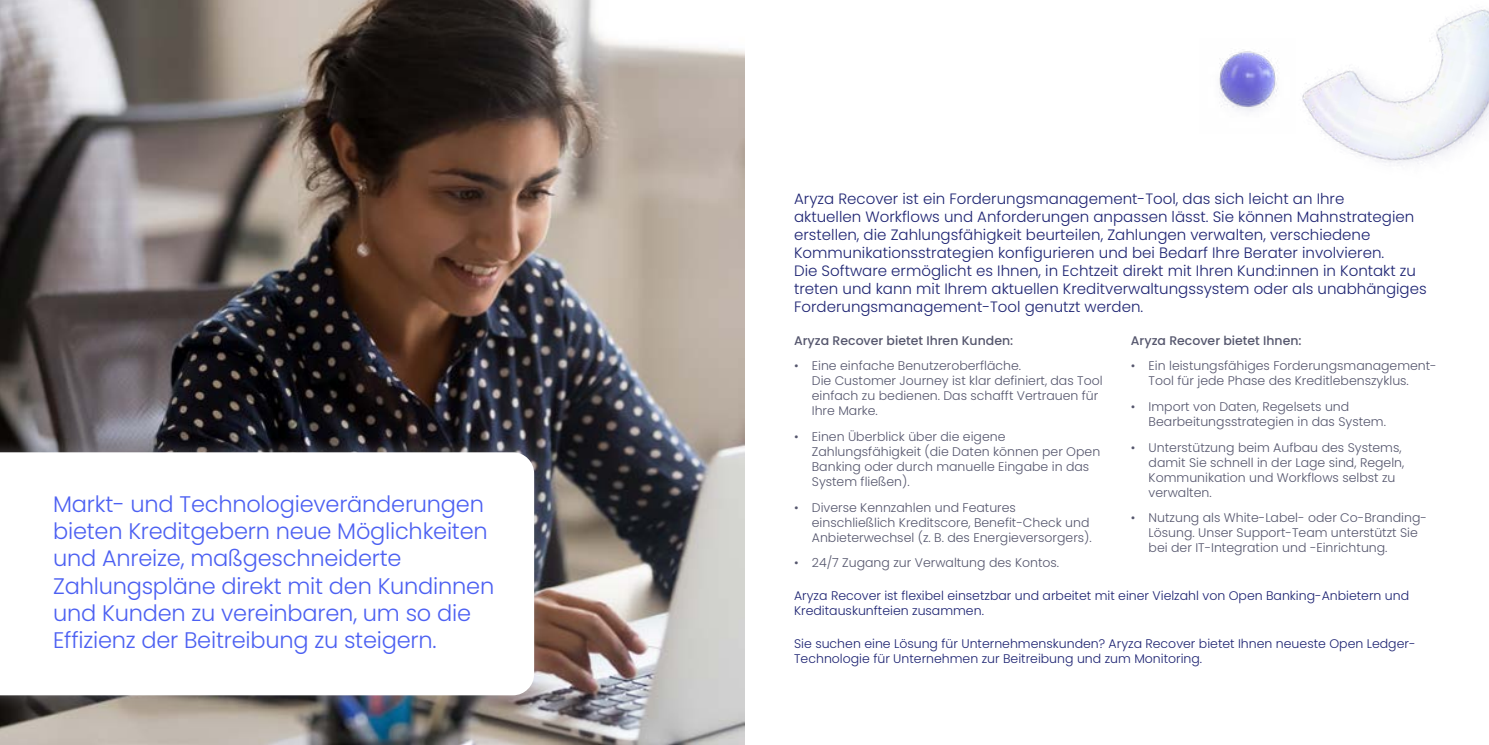
<style>
.page{position:relative;width:1489px;height:745px;background:#fff}
.page>*{position:absolute;margin:0;border:0;box-sizing:border-box;transform-origin:0 0}
.t1{font:300 22.5px/27px "Poppins";letter-spacing:-.01em;color:#4c60f2}
.t2{font:300 15px/18px "Poppins";color:#1d2372}
.t3{font:300 12.5px/15px "Poppins";color:#56576e}
.t4{font:300 12.5px/15px "Poppins";color:#1d2372}
.t5{font:500 12.5px "Poppins";color:#56576e}
</style>
<div class="page">
<img style="left:0;top:0;width:744px;height:744px">
<div style="left:0;top:436px;width:549px;height:274px;background:#cccddd;opacity:.3"></div>
<svg style="left:0;top:452px;width:534px;height:242px"></svg>
<img style="left:1302px;top:9px;width:186px;height:157px">
<img style="left:1219px;top:51px;width:59px;height:61px">
<h1 class="t1" style="left:53px;top:491px;width:442px">Markt- und Technologieveränderungen bieten Kreditgebern neue Möglichkeiten und Anreize, maßgeschneiderte Zahlungspläne direkt mit den Kundinnen und Kunden zu vereinbaren, um so die Effizienz der Beitreibung zu steigern.</h1>
<p class="t2" style="left:794px;top:190px;width:634px">Aryza Recover ist ein Forderungsmanagement-Tool, das sich leicht an Ihre<br>aktuellen Workflows und Anforderungen anpassen lässt. Sie können Mahnstrategien erstellen, die Zahlungsfähigkeit beurteilen, Zahlungen verwalten, verschiedene Kommunikationsstrategien konfigurieren und bei Bedarf Ihre Berater involvieren.<br>Die Software ermöglicht es Ihnen, in Echtzeit direkt mit Ihren Kund:innen in Kontakt zu treten und kann mit Ihrem aktuellen Kreditverwaltungssystem oder als unabhängiges Forderungsmanagement-Tool genutzt werden.</p>
<p class="t5" style="left:794px;top:332px;width:220px">Aryza Recover bietet Ihren Kunden:</p>
<p class="t3" style="left:811px;top:358px;width:292px;text-indent:-18px">• Eine einfache Benutzeroberfläche.<br>Die Customer Journey ist klar definiert, das Tool einfach zu bedienen. Das schafft Vertrauen für Ihre Marke.</p>
<p class="t3" style="left:811px;top:429px;width:290px;text-indent:-18px">• Einen Überblick über die eigene Zahlungsfähigkeit (die Daten können per Open Banking oder durch manuelle Eingabe in das System fließen).</p>
<p class="t3" style="left:811px;top:499px;width:281px;text-indent:-18px">• Diverse Kennzahlen und Features einschließlich Kreditscore, Benefit-Check und<br>Anbieterwechsel (z. B. des Energieversorgers).</p>
<p class="t3" style="left:794px;top:555px;width:266px">• 24/7 Zugang zur Verwaltung des Kontos.</p>
<p class="t5" style="left:1130px;top:332px;width:172px">Aryza Recover bietet Ihnen:</p>
<p class="t3" style="left:1148px;top:358px;width:289px;text-indent:-18px">• Ein leistungsfähiges Forderungsmanagement-<br>Tool für jede Phase des Kreditlebenszyklus.</p>
<p class="t3" style="left:1148px;top:399px;width:239px;text-indent:-18px">• Import von Daten, Regelsets und<br>Bearbeitungsstrategien in das System.</p>
<p class="t3" style="left:1148px;top:439px;width:257px;text-indent:-18px">• Unterstützung beim Aufbau des Systems, damit Sie schnell in der Lage sind, Regeln, Kommunikation und Workflows selbst zu verwalten.</p>
<p class="t3" style="left:1148px;top:510px;width:280px;text-indent:-18px">• Nutzung als White-Label- oder Co-Branding-<br>Lösung. Unser Support-Team unterstützt Sie bei der IT-Integration und -Einrichtung.</p>
<p class="t4" style="left:794px;top:588px;width:616px">Aryza Recover ist flexibel einsetzbar und arbeitet mit einer Vielzahl von Open Banking-Anbietern und<br>Kreditauskunfteien zusammen.</p>
<p class="t4" style="left:794px;top:635px;width:623px">Sie suchen eine Lösung für Unternehmenskunden? Aryza Recover bietet Ihnen neueste Open Ledger-<br>Technologie für Unternehmen zur Beitreibung und zum Monitoring.</p>
</div>
